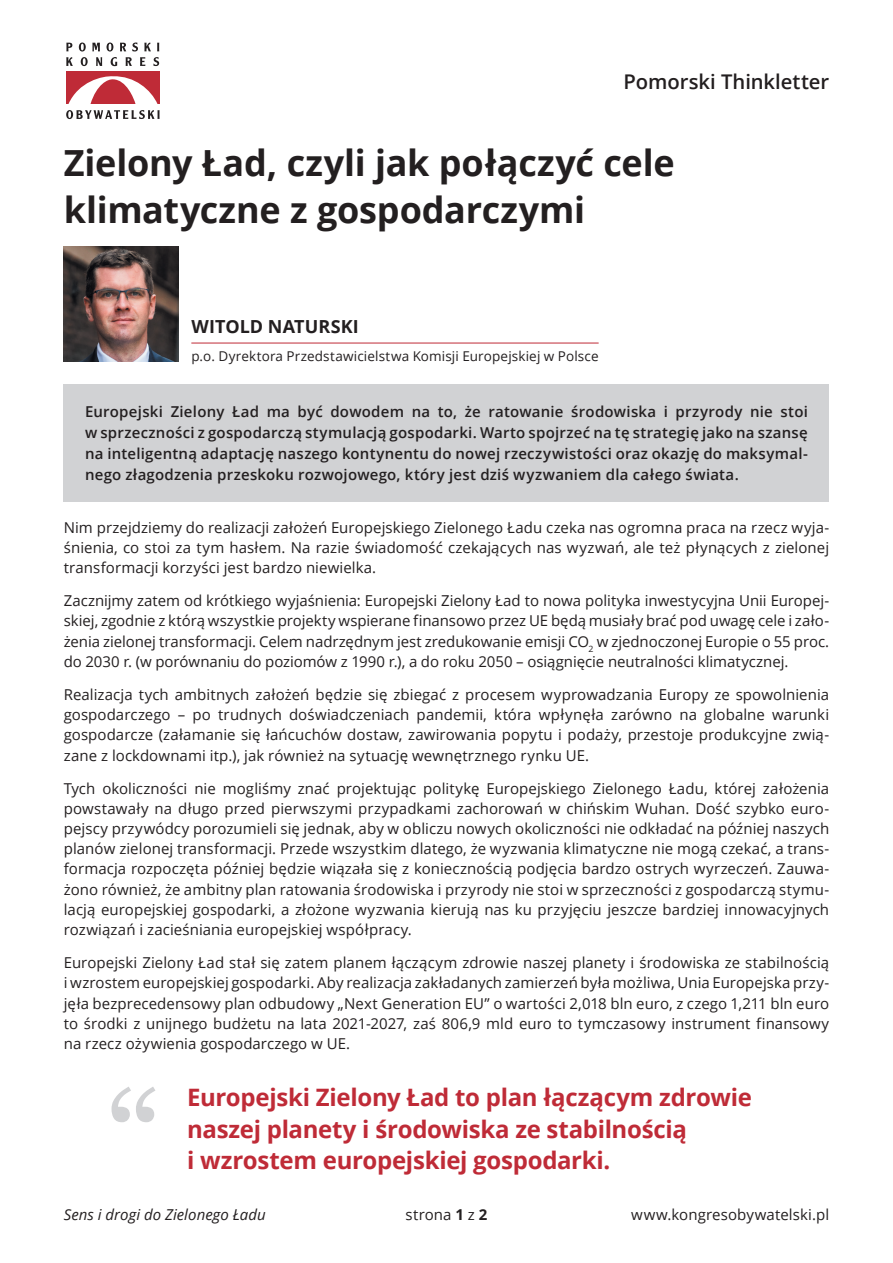
<style>
.page{position:relative;width:893px;height:1263px;background:#fff}
.page>*{position:absolute;margin:0;border:0;box-sizing:border-box;transform-origin:0 0}
.t1{font:135px "Georgia";color:#d1d2d4}
.t2{font:700 36px/47px "Open Sans";letter-spacing:-.005em;color:#231f20}
.t3{font:700 24px/31.7px "Open Sans";letter-spacing:-.01em;color:#bf2b37}
.t4{font:600 20.25px "Open Sans";letter-spacing:-.005em;color:#231f20}
.t5{font:700 18px "Open Sans";letter-spacing:.005em;color:#231f20}
.t6{font:15px/20.2px "Open Sans";letter-spacing:.005em;color:#231f20;text-align:justify}
.t7{font:600 15px/21px "Open Sans";letter-spacing:.015em;color:#231f20;text-align:justify}
.t8{font:italic 15px "Open Sans";letter-spacing:.005em;color:#231f20}
.t9{font:13.5px "Open Sans";letter-spacing:.01em;color:#231f20}
.s1{font-weight:700}
</style>
<div class="page">
<div style="left:66px;top:72px;width:94px;height:32px;background:#bf2b37"></div>
<svg style="left:68px;top:76px;width:90px;height:28px"></svg>
<svg style="left:66px;top:43px;width:6px;height:8px"></svg>
<svg style="left:66px;top:57px;width:7px;height:9px"></svg>
<svg style="left:79px;top:43px;width:80px;height:23px"></svg>
<svg style="left:66px;top:110px;width:94px;height:9px"></svg>
<img style="left:64px;top:246px;width:115px;height:115px">
<hr style="left:191px;top:343px;width:408px;height:1px;background:#bf2b37">
<div style="left:64px;top:384px;width:765px;height:117px;background:#d1d2d4"></div>
<h3 class="t4" style="left:624px;top:67px;width:207px">Pomorski Thinkletter</h3>
<h2 class="t2" style="left:64px;top:139px;width:612px">Zielony Ład, czyli jak połączyć cele klimatyczne z gospodarczymi</h2>
<p class="t5" style="left:191px;top:314px;width:169px">WITOLD NATURSKI</p>
<p class="t9" style="left:191px;top:347px;width:409px">p.o. Dyrektora Przedstawicielstwa Komisji Europejskiej w Polsce</p>
<p class="t7" style="left:85px;top:401px;width:724px">Europejski Zielony Ład ma być dowodem na to, że ratowanie środowiska i przyrody nie stoi w sprzeczności z gospodarczą stymulacją gospodarki. Warto spojrzeć na tę strategię jako na szansę na inteligentną adaptację naszego kontynentu do nowej rzeczywistości oraz okazję do maksymal&shy;nego złagodzenia przeskoku rozwojowego, który jest dziś wyzwaniem dla całego świata.</p>
<p class="t6" style="left:64px;top:517px;width:767px">Nim przejdziemy do realizacji założeń Europejskiego Zielonego Ładu czeka nas ogromna praca na rzecz wyja&shy;śnienia, co stoi za tym hasłem. Na razie świadomość czekających nas wyzwań, ale też płynących z zielonej transformacji korzyści jest bardzo niewielka.</p>
<p class="t6" style="left:64px;top:590px;width:767px">Zacznijmy zatem od krótkiego wyjaśnienia: Europejski Zielony Ład to nowa polityka inwestycyjna Unii Europej&shy;skiej, zgodnie z którą wszystkie projekty wspierane finansowo przez UE będą musiały brać pod uwagę cele i zało&shy;żenia zielonej transformacji. Celem nadrzędnym jest zredukowanie emisji CO<sub>2</sub> w zjednoczonej Europie o 55 proc. do 2030 r. (w porównaniu do poziomów z 1990 r.), a do roku 2050 – osiągnięcie neutralności klimatycznej.</p>
<p class="t6" style="left:64px;top:684px;width:767px">Realizacja tych ambitnych założeń będzie się zbiegać z procesem wyprowadzania Europy ze spowolnienia gospodarczego – po trudnych doświadczeniach pandemii, która wpłynęła zarówno na globalne warunki gospodarcze (załamanie się łańcuchów dostaw, zawirowania popytu i podaży, przestoje produkcyjne zwią&shy;zane z lockdownami itp.), jak również na sytuację wewnętrznego rynku UE.</p>
<p class="t6" style="left:64px;top:777px;width:767px">Tych okoliczności nie mogliśmy znać projektując politykę Europejskiego Zielonego Ładu, której założenia powstawały na długo przed pierwszymi przypadkami zachorowań w chińskim Wuhan. Dość szybko euro&shy;pejscy przywódcy porozumieli się jednak, aby w obliczu nowych okoliczności nie odkładać na później naszych planów zielonej transformacji. Przede wszystkim dlatego, że wyzwania klimatyczne nie mogą czekać, a trans&shy;formacja rozpoczęta później będzie wiązała się z koniecznością podjęcia bardzo ostrych wyrzeczeń. Zauwa&shy;żono również, że ambitny plan ratowania środowiska i przyrody nie stoi w sprzeczności z gospodarczą stymu&shy;lacją europejskiej gospodarki, a złożone wyzwania kierują nas ku przyjęciu jeszcze bardziej innowacyjnych rozwiązań i zacieśniania europejskiej współpracy.</p>
<p class="t6" style="left:64px;top:952px;width:767px">Europejski Zielony Ład stał się zatem planem łączącym zdrowie naszej planety i środowiska ze stabilnością i wzrostem europejskiej gospodarki. Aby realizacja zakładanych zamierzeń była możliwa, Unia Europejska przy&shy;jęła bezprecedensowy plan odbudowy „Next Generation EU” o wartości 2,018 bln euro, z czego 1,211 bln euro to środki z unijnego budżetu na lata 2021‑2027, zaś 806,9 mld euro to tymczasowy instrument finansowy na rzecz ożywienia gospodarczego w UE.</p>
<h1 class="t1" style="left:106px;top:1059px;width:57px">“</h1>
<h3 class="t3" style="left:187px;top:1081px;width:566px">Europejski Zielony Ład to plan łączącym zdrowie naszej planety i środowiska ze stabilnością<br>i wzrostem europejskiej gospodarki.</h3>
<p class="t8" style="left:64px;top:1205px;width:204px">Sens i drogi do Zielonego Ładu</p>
<p class="t6" style="left:406px;top:1204px;width:83px">strona <span class="s1">1</span> z <span class="s1">2</span></p>
<p class="t6" style="left:631px;top:1204px;width:199px">www.kongresobywatelski.pl</p>
</div>
